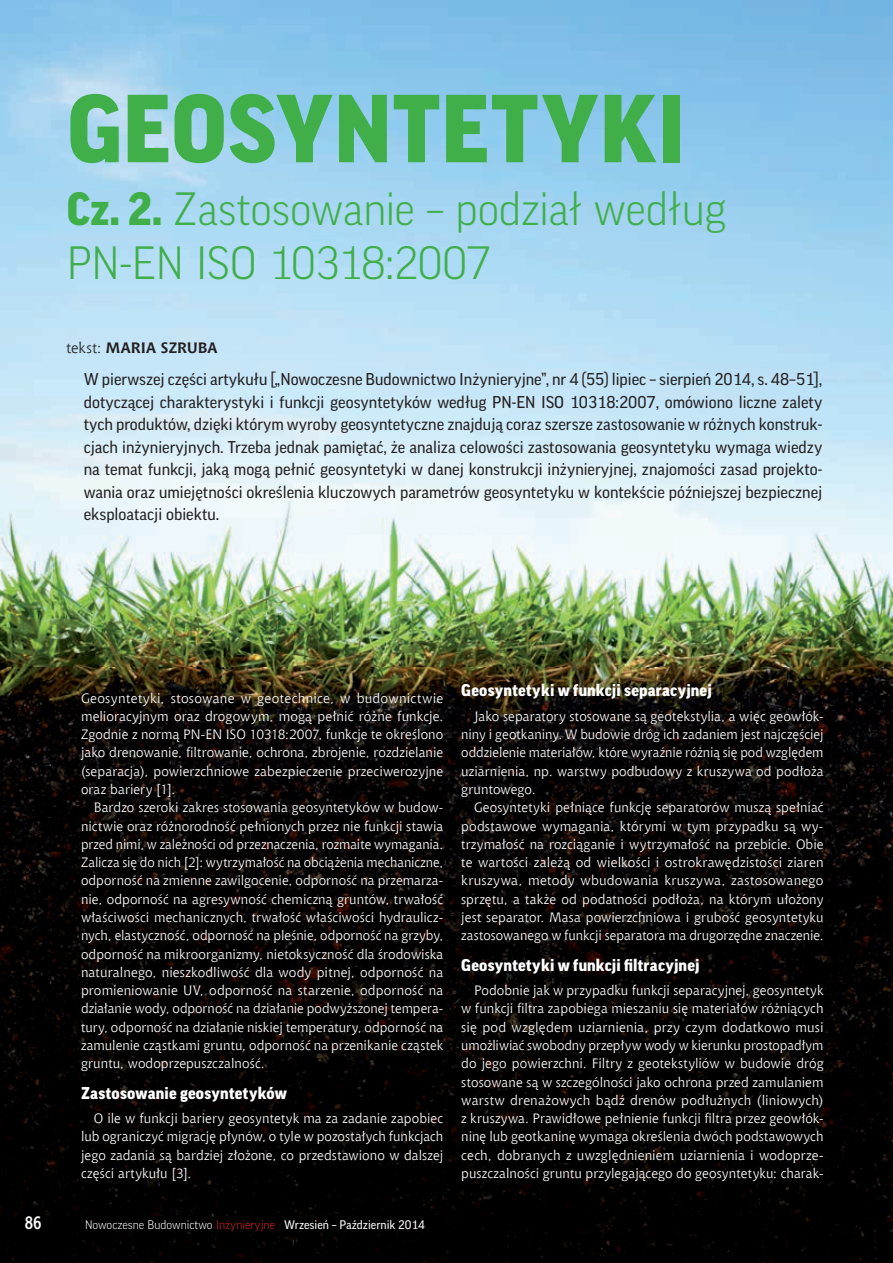
<style>
.page{position:relative;width:893px;height:1263px;background:#fff}
.page>*{position:absolute;margin:0;border:0;box-sizing:border-box;transform-origin:0 0}
.t1{font:900 93px "Good Pro";letter-spacing:.01em;color:#40ae49}
.t2{font:300 45px/54px "Good Pro";letter-spacing:-.005em;color:#40ae49}
.t3{font:700 18px "Aerton Cnd EFN";color:#fff}
.t4{font:16.5px/22.5px "Good Pro";color:#231f20;text-align:justify}
.t5{font:900 16.5px "Good Pro";letter-spacing:.015em;color:#fff}
.t6{font:700 15px "Chianti EU";letter-spacing:.005em;color:#231f20}
.t7{font:13.5px/18.3px "Chianti EU";letter-spacing:.005em;color:#fff;text-align:justify}
.t8{font:12px "Good Pro";color:#fff}
.s1{font-weight:900}
.s2{font-weight:400}
.s3{font-weight:300}
.s4{font-weight:300;color:#d1232a}
</style>
<div class="page">
<img style="left:0;top:0;width:893px;height:1263px">
<img style="left:262px;top:668px;width:526px;height:496px">
<div style="left:630px;top:1163px;width:158px;height:100px;background:#000"></div>
<h1 class="t1" style="left:67px;top:77px;width:620px">GEOSYNTETYKI</h1>
<h2 class="t2" style="left:67px;top:182px;width:661px"><span class="s1">Cz. 2.</span> Zastosowanie – podział według<br>PN-EN ISO 10318:2007</h2>
<p class="t6" style="left:66px;top:338px;width:153px"><span class="s2">tekst:</span> MARIA SZRUBA</p>
<p class="t4" style="left:84px;top:368px;width:740px">W pierwszej części artykułu [„Nowoczesne Budownictwo Inżynieryjne”, nr 4 (55) lipiec – sierpień 2014, s. 48–51], dotyczącej charakterystyki i funkcji geosyntetyków według PN-EN ISO 10318:2007, omówiono liczne zalety tych produktów, dzięki którym wyroby geosyntetyczne znajdują coraz szersze zastosowanie w różnych konstruk&shy;cjach inżynieryjnych. Trzeba jednak pamiętać, że analiza celowości zastosowania geosyntetyku wymaga wiedzy na temat funkcji, jaką mogą pełnić geosyntetyki w danej konstrukcji inżynieryjnej, znajomości zasad projekto&shy;wania oraz umiejętności określenia kluczowych parametrów geosyntetyku w kontekście późniejszej bezpiecznej eksploatacji obiektu.</p>
<p class="t7" style="left:81px;top:688px;width:364px">Geosyntetyki, stosowane w geotechnice, w budownictwie melioracyjnym oraz drogowym, mogą pełnić różne funkcje.<br>Zgodnie z normą PN-EN ISO 10318:2007, funkcje te określono jako drenowanie, filtrowanie, ochrona, zbrojenie, rozdzielanie (separacja), powierzchniowe zabezpieczenie przeciwerozyjne oraz bariery [1].</p>
<p class="t7" style="left:81px;top:798px;width:364px;text-indent:13px">Bardzo szeroki zakres stosowania geosyntetyków w budow&shy;nictwie oraz różnorodność pełnionych przez nie funkcji stawia przed nimi, w zależności od przeznaczenia, rozmaite wymagania.<br>Zalicza się do nich [2]: wytrzymałość na obciążenia mechaniczne, odporność na zmienne zawilgocenie, odporność na przemarza&shy;nie, odporność na agresywność chemiczną gruntów, trwałość właściwości mechanicznych, trwałość właściwości hydraulicz&shy;nych, elastyczność, odporność na pleśnie, odporność na grzyby, odporność na mikroorganizmy, nietoksyczność dla środowiska naturalnego, nieszkodliwość dla wody pitnej, odporność na promieniowanie UV, odporność na starzenie, odporność na działanie wody, odporność na działanie podwyższonej tempera&shy;tury, odporność na działanie niskiej temperatury, odporność na zamulenie cząstkami gruntu, odporność na przenikanie cząstek gruntu, wodoprzepuszczalność.</p>
<p class="t5" style="left:81px;top:1084px;width:207px">Zastosowanie geosyntetyków</p>
<p class="t7" style="left:81px;top:1109px;width:364px;text-indent:13px">O ile w funkcji bariery geosyntetyk ma za zadanie zapobiec lub ograniczyć migrację płynów, o tyle w pozostałych funkcjach jego zadania są bardziej złożone, co przedstawiono w dalszej części artykułu [3].</p>
<h3 class="t3" style="left:25px;top:1212px;width:18px">86</h3>
<p class="t8" style="left:85px;top:1218px;width:341px"><span class="s3">Nowoczesne Budownictwo</span> <span class="s4">Inżynieryjne</span> Wrzesień – Październik 2014</p>
<p class="t5" style="left:461px;top:681px;width:252px">Geosyntetyki w funkcji separacyjnej</p>
<p class="t7" style="left:461px;top:707px;width:364px;text-indent:13px">Jako separatory stosowane są geotekstylia, a więc geowłók&shy;niny i geotkaniny. W budowie dróg ich zadaniem jest najczęściej oddzielenie materiałów, które wyraźnie różnią się pod względem uziarnienia, np. warstwy podbudowy z kruszywa od podłoża gruntowego.</p>
<p class="t7" style="left:461px;top:798px;width:364px;text-indent:13px">Geosyntetyki pełniące funkcję separatorów muszą spełniać podstawowe wymagania, którymi w tym przypadku są wy&shy;trzymałość na rozciąganie i wytrzymałość na przebicie. Obie te wartości zależą od wielkości i ostrokrawędzistości ziaren kruszywa, metody wbudowania kruszywa, zastosowanego sprzętu, a także od podatności podłoża, na którym ułożony jest separator. Masa powierzchniowa i grubość geosyntetyku zastosowanego w funkcji separatora ma drugorzędne znaczenie.</p>
<p class="t5" style="left:461px;top:956px;width:240px">Geosyntetyki w funkcji filtracyjnej</p>
<p class="t7" style="left:461px;top:981px;width:364px;text-indent:13px">Podobnie jak w przypadku funkcji separacyjnej, geosyntetyk w funkcji filtra zapobiega mieszaniu się materiałów różniących się pod względem uziarnienia, przy czym dodatkowo musi umożliwiać swobodny przepływ wody w kierunku prostopadłym do jego powierzchni. Filtry z geotekstyliów w budowie dróg stosowane są w szczególności jako ochrona przed zamulaniem warstw drenażowych bądź drenów podłużnych (liniowych) z kruszywa. Prawidłowe pełnienie funkcji filtra przez geowłók&shy;ninę lub geotkaninę wymaga określenia dwóch podstawowych cech, dobranych z uwzględnieniem uziarnienia i wodoprze&shy;puszczalności gruntu przylegającego do geosyntetyku: charak-</p>
</div>
